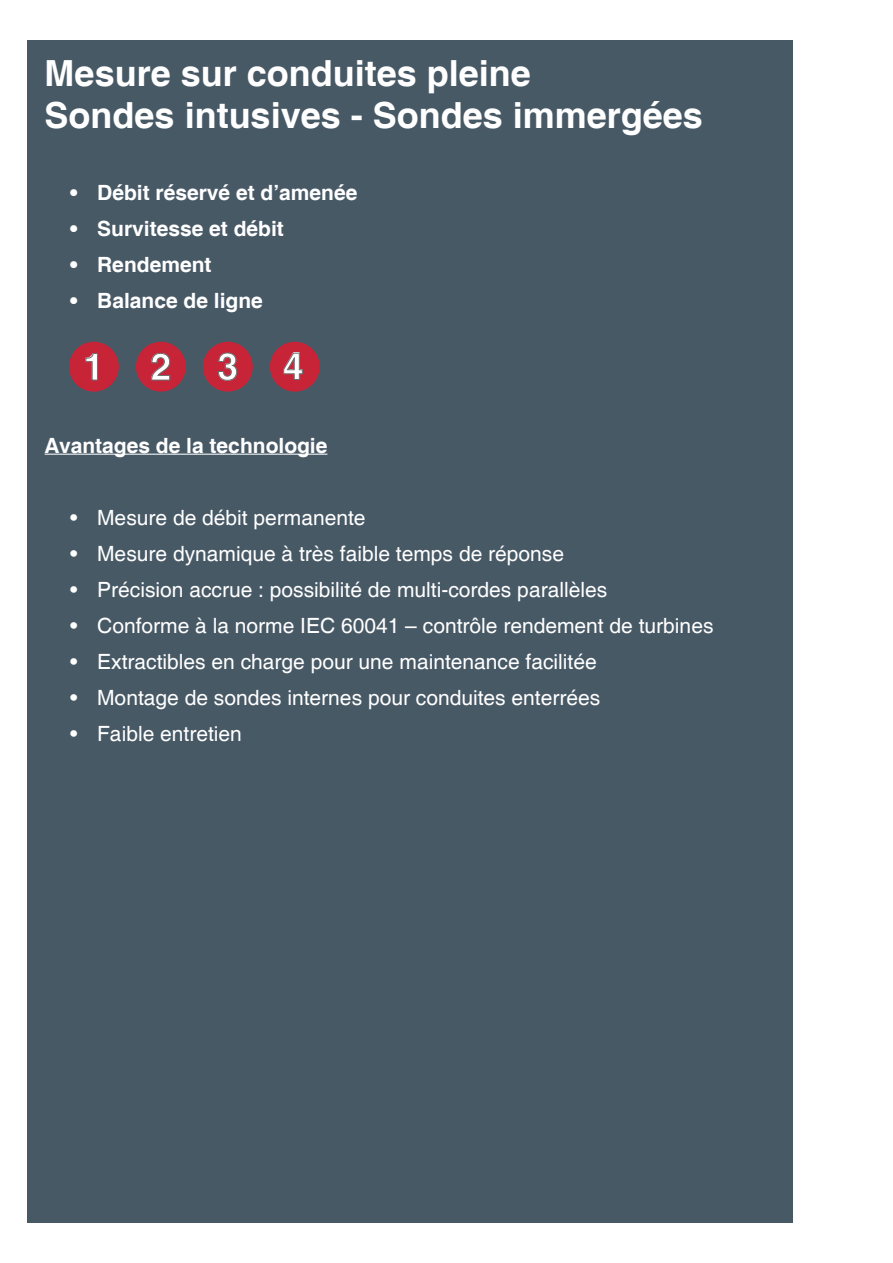
<style>
.page{position:relative;width:893px;height:1263px;background:#fff}
.page>*{position:absolute;margin:0;border:0;box-sizing:border-box;transform-origin:0 0}
.t1{font:700 37.5px "Helvetica";color:#fff}
.t2{font:700 36px/42px "Helvetica";color:#fff}
.t3{font:21px "Helvetica";color:#fff}
.t4{font:700 21px "Helvetica";color:#fff}
</style>
<div class="page">
<div style="left:28px;top:40px;width:765px;height:1182px;background:#485966"></div>
<hr style="left:45px;top:454px;width:282px;height:1px;background:#fff">
<div style="left:69px;top:342px;width:50px;height:50px;background:#c72438;border-radius:50%"></div>
<svg style="left:86px;top:353px;width:12px;height:27px"></svg>
<div style="left:136px;top:342px;width:50px;height:50px;background:#c72438;border-radius:50%"></div>
<svg style="left:151px;top:353px;width:19px;height:27px"></svg>
<div style="left:203px;top:342px;width:50px;height:50px;background:#c72438;border-radius:50%"></div>
<svg style="left:218px;top:353px;width:19px;height:27px"></svg>
<div style="left:270px;top:342px;width:50px;height:50px;background:#c72438;border-radius:50%"></div>
<svg style="left:284px;top:353px;width:18px;height:27px"></svg>
<h2 class="t2" style="left:45px;top:56px;width:660px">Mesure sur conduites pleine<br>Sondes intusives - Sondes immergées</h2>
<p class="t4" style="left:70px;top:185px;width:289px">• Débit réservé et d’amenée</p>
<p class="t4" style="left:70px;top:221px;width:215px">• Survitesse et débit</p>
<p class="t4" style="left:70px;top:257px;width:143px">• Rendement</p>
<p class="t4" style="left:70px;top:293px;width:194px">• Balance de ligne</p>
<h1 class="t1" style="left:83px;top:352px;width:222px">1234</h1>
<p class="t4" style="left:45px;top:437px;width:284px">Avantages de la technologie</p>
<p class="t3" style="left:70px;top:509px;width:297px">• Mesure de débit permanente</p>
<p class="t3" style="left:70px;top:545px;width:495px">• Mesure dynamique à très faible temps de réponse</p>
<p class="t3" style="left:70px;top:581px;width:538px">• Précision accrue : possibilité de multi-cordes parallèles</p>
<p class="t3" style="left:70px;top:617px;width:645px">• Conforme à la norme IEC 60041 – contrôle rendement de turbines</p>
<p class="t3" style="left:70px;top:653px;width:528px">• Extractibles en charge pour une maintenance facilitée</p>
<p class="t3" style="left:70px;top:689px;width:532px">• Montage de sondes internes pour conduites enterrées</p>
<p class="t3" style="left:70px;top:725px;width:173px">• Faible entretien</p>
</div>
